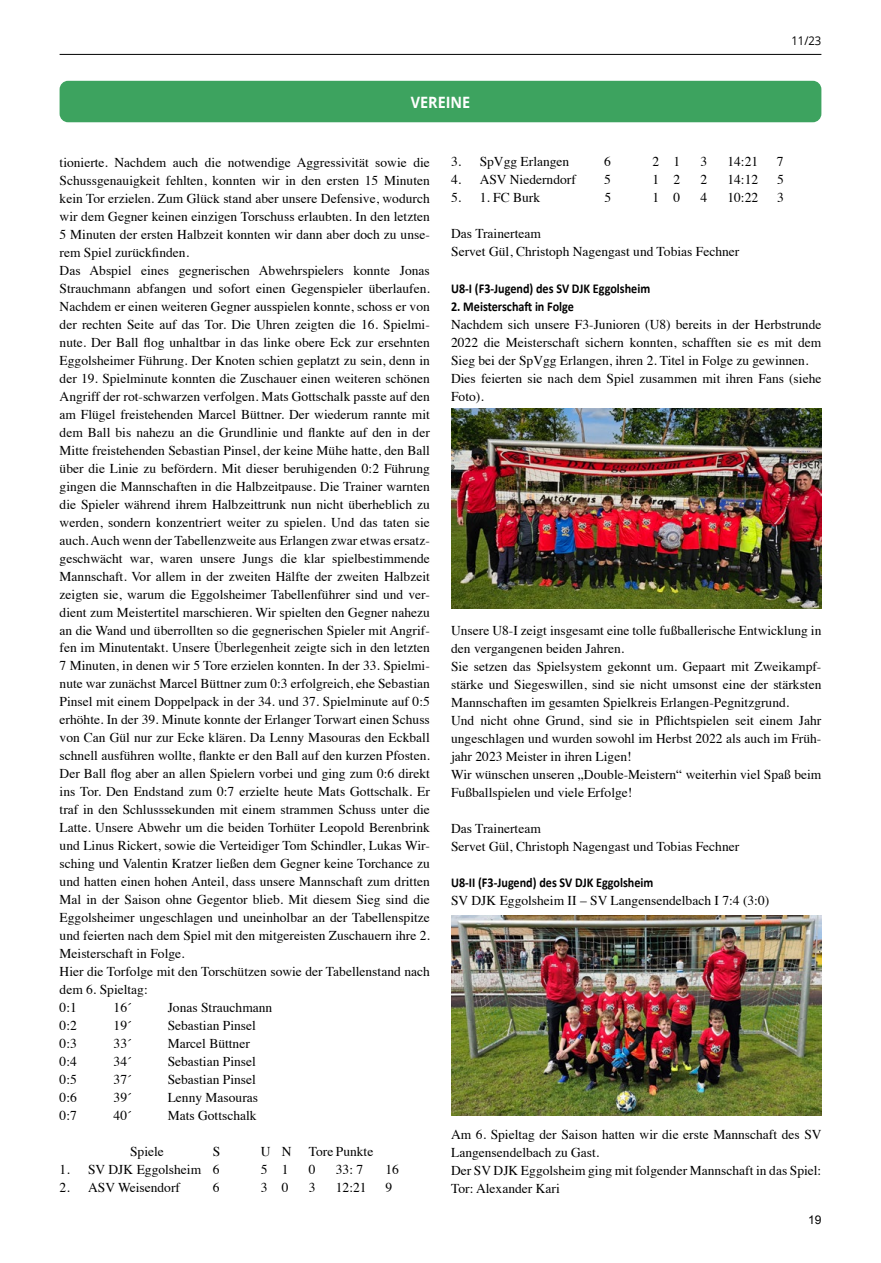
<style>
.page{position:relative;width:881px;height:1263px;background:#fff}
.page>*{position:absolute;margin:0;border:0;box-sizing:border-box;transform-origin:0 0}
.t1{font:700 15.6px "Open Sans";color:#fff;scale:.92 1}
.t2{font:13.5px/18px "Times";color:#000}
.t3{font:700 13.5px "Calibri";color:#000;scale:.9 1}
.t4{font:12px "Open Sans";color:#000;scale:.94 1}
.t5{font:12px "Arial";color:#000}
</style>
<div class="page">
<hr style="left:60px;top:54px;width:761px;height:1px;background:#000">
<div style="left:60px;top:81px;width:761px;height:41px;background:#3da35f;border-radius:9px"></div>
<img style="left:451px;top:408px;width:370px;height:200px">
<img style="left:451px;top:915px;width:370px;height:200px">
<p class="t1" style="left:410px;top:91px;width:66px">VEREINE</p>
<p class="t4" style="left:791px;top:32px;width:33px">11/23</p>
<p class="t2" style="left:60px;top:152px;width:371px">tionierte. Nachdem auch die notwendige Aggressivität sowie die Schussgenauigkeit fehlten, konnten wir in den ersten 15 Minuten kein Tor erzielen. Zum Glück stand aber unsere Defensive, wodurch wir dem Gegner keinen einzigen Torschuss erlaubten. In den letzten 5 Minuten der ersten Halbzeit konnten wir dann aber doch zu unse&shy;rem Spiel zurückfinden.<br>Das Abspiel eines gegnerischen Abwehrspielers konnte Jonas Strauchmann abfangen und sofort einen Gegenspieler überlaufen.<br>Nachdem er einen weiteren Gegner ausspielen konnte, schoss er von der rechten Seite auf das Tor. Die Uhren zeigten die 16. Spielmi&shy;nute. Der Ball flog unhaltbar in das linke obere Eck zur ersehnten Eggolsheimer Führung. Der Knoten schien geplatzt zu sein, denn in der 19. Spielminute konnten die Zuschauer einen weiteren schönen Angriff der rot-schwarzen verfolgen. Mats Gottschalk passte auf den am Flügel freistehenden Marcel Büttner. Der wiederum rannte mit dem Ball bis nahezu an die Grundlinie und flankte auf den in der Mitte freistehenden Sebastian Pinsel, der keine Mühe hatte, den Ball über die Linie zu befördern. Mit dieser beruhigenden 0:2 Führung gingen die Mannschaften in die Halbzeitpause. Die Trainer warnten die Spieler während ihrem Halbzeittrunk nun nicht überheblich zu werden, sondern konzentriert weiter zu spielen. Und das taten sie auch. Auch wenn der Tabellenzweite aus Erlangen zwar etwas ersatz&shy;geschwächt war, waren unsere Jungs die klar spielbestimmende Mannschaft. Vor allem in der zweiten Hälfte der zweiten Halbzeit zeigten sie, warum die Eggolsheimer Tabellenführer sind und ver&shy;dient zum Meistertitel marschieren. Wir spielten den Gegner nahezu an die Wand und überrollten so die gegnerischen Spieler mit Angrif&shy;fen im Minutentakt. Unsere Überlegenheit zeigte sich in den letzten 7 Minuten, in denen wir 5 Tore erzielen konnten. In der 33. Spielmi&shy;nute war zunächst Marcel Büttner zum 0:3 erfolgreich, ehe Sebastian Pinsel mit einem Doppelpack in der 34. und 37. Spielminute auf 0:5 erhöhte. In der 39. Minute konnte der Erlanger Torwart einen Schuss von Can Gül nur zur Ecke klären. Da Lenny Masouras den Eckball schnell ausführen wollte, flankte er den Ball auf den kurzen Pfosten.<br>Der Ball flog aber an allen Spielern vorbei und ging zum 0:6 direkt ins Tor. Den Endstand zum 0:7 erzielte heute Mats Gottschalk. Er traf in den Schlusssekunden mit einem strammen Schuss unter die Latte. Unsere Abwehr um die beiden Torhüter Leopold Berenbrink und Linus Rickert, sowie die Verteidiger Tom Schindler, Lukas Wir&shy;sching und Valentin Kratzer ließen dem Gegner keine Torchance zu und hatten einen hohen Anteil, dass unsere Mannschaft zum dritten Mal in der Saison ohne Gegentor blieb. Mit diesem Sieg sind die Eggolsheimer ungeschlagen und uneinholbar an der Tabellenspitze und feierten nach dem Spiel mit den mitgereisten Zuschauern ihre 2.<br>Meisterschaft in Folge.<br>Hier die Torfolge mit den Torschützen sowie der Tabellenstand nach dem 6. Spieltag:<br>0:1</p>
<p class="t2" style="left:114px;top:998px;width:19px">16´</p>
<p class="t2" style="left:168px;top:998px;width:106px">Jonas Strauchmann</p>
<p class="t2" style="left:60px;top:1016px;width:19px">0:2</p>
<p class="t2" style="left:114px;top:1016px;width:19px">19´</p>
<p class="t2" style="left:168px;top:1016px;width:90px">Sebastian Pinsel</p>
<p class="t2" style="left:60px;top:1034px;width:19px">0:3</p>
<p class="t2" style="left:114px;top:1034px;width:19px">33´</p>
<p class="t2" style="left:168px;top:1034px;width:84px">Marcel Büttner</p>
<p class="t2" style="left:60px;top:1052px;width:19px">0:4</p>
<p class="t2" style="left:114px;top:1052px;width:19px">34´</p>
<p class="t2" style="left:168px;top:1052px;width:90px">Sebastian Pinsel</p>
<p class="t2" style="left:60px;top:1070px;width:19px">0:5</p>
<p class="t2" style="left:114px;top:1070px;width:19px">37´</p>
<p class="t2" style="left:168px;top:1070px;width:90px">Sebastian Pinsel</p>
<p class="t2" style="left:60px;top:1088px;width:19px">0:6</p>
<p class="t2" style="left:114px;top:1088px;width:19px">39´</p>
<p class="t2" style="left:168px;top:1088px;width:92px">Lenny Masouras</p>
<p class="t2" style="left:60px;top:1106px;width:19px">0:7</p>
<p class="t2" style="left:114px;top:1106px;width:19px">40´</p>
<p class="t2" style="left:168px;top:1106px;width:90px">Mats Gottschalk</p>
<p class="t2" style="left:130px;top:1142px;width:35px">Spiele</p>
<p class="t2" style="left:213px;top:1142px;width:9px">S</p>
<p class="t2" style="left:261px;top:1142px;width:32px">U N</p>
<p class="t2" style="left:309px;top:1142px;width:66px">Tore Punkte</p>
<p class="t2" style="left:60px;top:1160px;width:161px">1. SV DJK Eggolsheim 6</p>
<p class="t2" style="left:261px;top:1160px;width:29px">5 1</p>
<p class="t2" style="left:309px;top:1160px;width:8px">0</p>
<p class="t2" style="left:336px;top:1160px;width:29px">33: 7</p>
<p class="t2" style="left:385px;top:1160px;width:15px">16</p>
<p class="t2" style="left:60px;top:1178px;width:122px">2. ASV Weisendorf</p>
<p class="t2" style="left:213px;top:1178px;width:8px">6</p>
<p class="t2" style="left:261px;top:1178px;width:29px">3 0</p>
<p class="t2" style="left:309px;top:1178px;width:8px">3</p>
<p class="t2" style="left:336px;top:1178px;width:32px">12:21</p>
<p class="t2" style="left:385px;top:1178px;width:8px">9</p>
<p class="t2" style="left:451px;top:152px;width:120px">3. SpVgg Erlangen</p>
<p class="t2" style="left:604px;top:152px;width:8px">6</p>
<p class="t2" style="left:652px;top:152px;width:29px">2 1</p>
<p class="t2" style="left:700px;top:152px;width:8px">3</p>
<p class="t2" style="left:727px;top:152px;width:32px">14:21</p>
<p class="t2" style="left:776px;top:152px;width:8px">7</p>
<p class="t2" style="left:451px;top:170px;width:126px">4. ASV Niederndorf</p>
<p class="t2" style="left:604px;top:170px;width:8px">5</p>
<p class="t2" style="left:652px;top:170px;width:29px">1 2</p>
<p class="t2" style="left:700px;top:170px;width:8px">2</p>
<p class="t2" style="left:727px;top:170px;width:32px">14:12</p>
<p class="t2" style="left:776px;top:170px;width:8px">5</p>
<p class="t2" style="left:451px;top:188px;width:90px">5. 1. FC Burk</p>
<p class="t2" style="left:604px;top:188px;width:8px">5</p>
<p class="t2" style="left:652px;top:188px;width:29px">1 0</p>
<p class="t2" style="left:700px;top:188px;width:8px">4</p>
<p class="t2" style="left:727px;top:188px;width:32px">10:22</p>
<p class="t2" style="left:776px;top:188px;width:8px">3</p>
<p class="t2" style="left:451px;top:224px;width:289px">Das Trainerteam<br>Servet Gül, Christoph Nagengast und Tobias Fechner</p>
<p class="t3" style="left:451px;top:279px;width:223px">U8-I (F3-Jugend) des SV DJK Eggolsheim</p>
<p class="t3" style="left:451px;top:297px;width:138px">2. Meisterschaft in Folge</p>
<p class="t2" style="left:451px;top:314px;width:371px">Nachdem sich unsere F3-Junioren (U8) bereits in der Herbstrunde 2022 die Meisterschaft sichern konnten, schafften sie es mit dem Sieg bei der SpVgg Erlangen, ihren 2. Titel in Folge zu gewinnen.<br>Dies feierten sie nach dem Spiel zusammen mit ihren Fans (siehe Foto).</p>
<p class="t2" style="left:451px;top:620px;width:371px">Unsere U8-I zeigt insgesamt eine tolle fußballerische Entwicklung in den vergangenen beiden Jahren.<br>Sie setzen das Spielsystem gekonnt um. Gepaart mit Zweikampf&shy;stärke und Siegeswillen, sind sie nicht umsonst eine der stärksten Mannschaften im gesamten Spielkreis Erlangen-Pegnitzgrund.<br>Und nicht ohne Grund, sind sie in Pflichtspielen seit einem Jahr ungeschlagen und wurden sowohl im Herbst 2022 als auch im Früh&shy;jahr 2023 Meister in ihren Ligen!<br>Wir wünschen unseren „Double-Meistern“ weiterhin viel Spaß beim Fußballspielen und viele Erfolge!</p>
<p class="t2" style="left:451px;top:818px;width:289px">Das Trainerteam<br>Servet Gül, Christoph Nagengast und Tobias Fechner</p>
<p class="t3" style="left:451px;top:873px;width:226px">U8-II (F3-Jugend) des SV DJK Eggolsheim</p>
<p class="t2" style="left:451px;top:890px;width:319px">SV DJK Eggolsheim II – SV Langensendelbach I 7:4 (3:0)</p>
<p class="t2" style="left:451px;top:1124px;width:372px">Am 6. Spieltag der Saison hatten wir die erste Mannschaft des SV Langensendelbach zu Gast.<br>Der SV DJK Eggolsheim ging mit folgender Mannschaft in das Spiel:<br>Tor: Alexander Kari</p>
<p class="t5" style="left:807px;top:1211px;width:15px">19</p>
</div>
